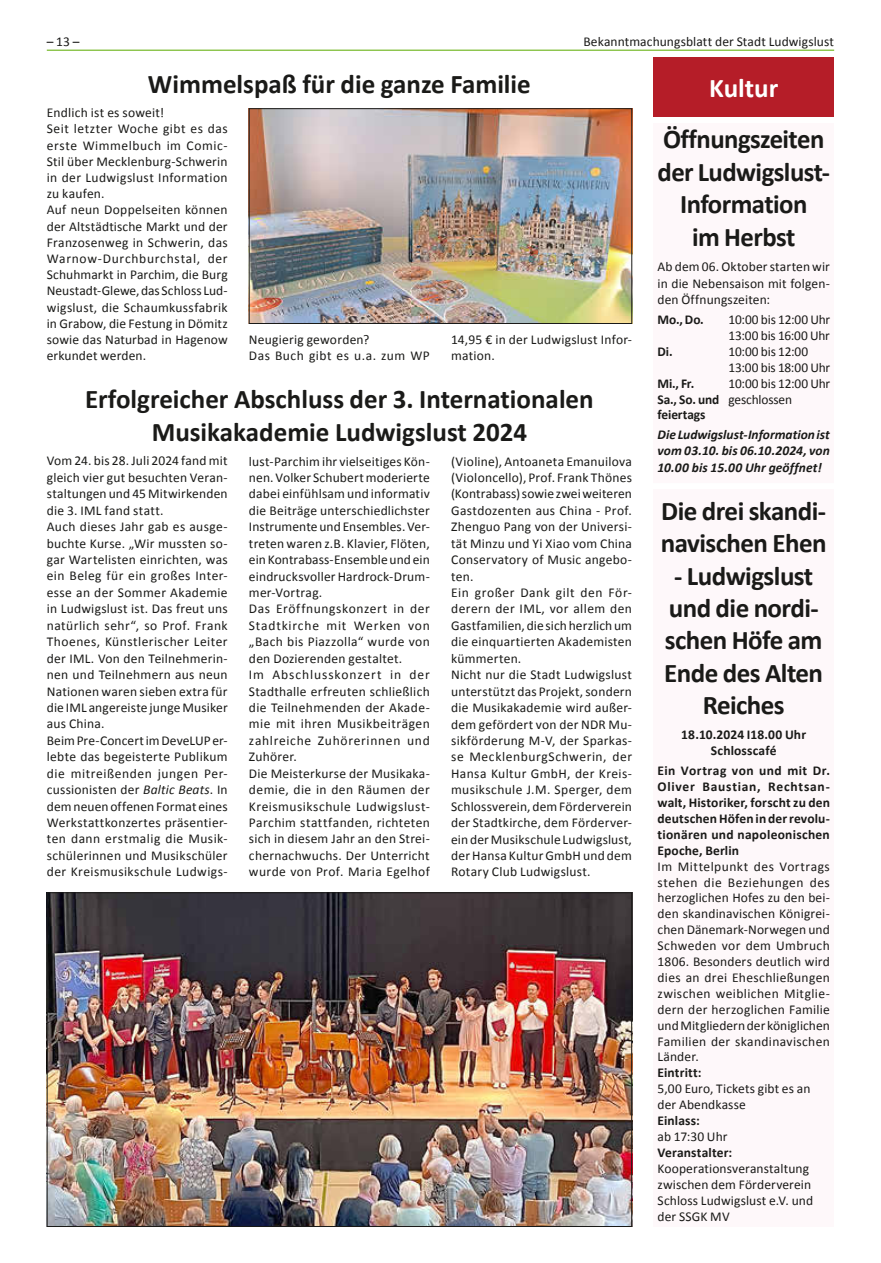
<style>
.page{position:relative;width:881px;height:1263px;background:#fff}
.page>*{position:absolute;margin:0;border:0;box-sizing:border-box;transform-origin:0 0}
.t1{font:700 27px/32.4px "Calibri";letter-spacing:-.02em;color:#1a1a18;text-align:center}
.t2{font:700 27px/32.5px "Calibri";color:#1a1a18;text-align:center}
.t3{font:700 27px "Calibri";color:#fff}
.t4{font:13.5px/16.5px "Calibri";letter-spacing:.02em;color:#1a1a18}
.t5{font:700 13.5px/15.9px "Calibri";letter-spacing:.01em;color:#1a1a18;text-align:center}
.t6{font:13.5px/16px "Calibri";letter-spacing:-.015em;color:#1a1a18}
.t7{font:italic 700 13.5px/16.4px "Calibri";letter-spacing:.005em;color:#1a1a18;text-align:justify}
.t8{font:700 13.5px/15px "Calibri";letter-spacing:-.01em;color:#1a1a18}
.s1{font-style:italic}
</style>
<div class="page">
<hr style="left:47px;top:50px;width:786px;height:1px;background:#75b828">
<div style="left:653px;top:57px;width:180px;height:60px;background:#b51d28"></div>
<div style="left:653px;top:123px;width:180px;height:1104px;background:#fef8fa"></div>
<img style="left:49px;top:894px;width:580px;height:331px">
<img style="left:251px;top:110px;width:378px;height:212px">
<div style="left:249px;top:108px;width:382px;height:216px;border:1px solid #1a1a18"></div>
<div style="left:650px;top:483px;width:195px;height:6px;background:#fff"></div>
<p class="t4" style="left:47px;top:34px;width:34px">– 13 –</p>
<p class="t4" style="left:583px;top:34px;width:252px">Bekanntmachungsblatt der Stadt Ludwigslust</p>
<h1 class="t3" style="left:709px;top:71px;width:71px">Kultur</h1>
<h1 class="t1" style="left:657px;top:122px;width:174px">Öffnungszeiten der Ludwigslust-<br>Information<br>im Herbst</h1>
<p class="t4" style="left:657px;top:258px;width:174px;text-align:justify">Ab dem 06. Oktober starten wir in die Nebensaison mit folgen&shy;den Öffnungszeiten:</p>
<p class="t5" style="left:657px;top:311px;width:48px">Mo., Do.</p>
<p class="t6" style="left:728px;top:311px;width:103px">10:00 bis 12:00 Uhr<br>13:00 bis 16:00 Uhr</p>
<p class="t5" style="left:657px;top:344px;width:17px">Di.</p>
<p class="t6" style="left:728px;top:344px;width:103px">10:00 bis 12:00<br>13:00 bis 18:00 Uhr</p>
<p class="t5" style="left:657px;top:376px;width:38px">Mi., Fr.</p>
<p class="t6" style="left:728px;top:376px;width:103px">10:00 bis 12:00 Uhr</p>
<p class="t8" style="left:657px;top:392px;width:63px">Sa., So. und feiertags</p>
<p class="t6" style="left:728px;top:392px;width:65px">geschlossen</p>
<p class="t7" style="left:657px;top:426px;width:174px">Die Ludwigslust-Information ist vom 03.10. bis 06.10.2024, von 10.00 bis 15.00 Uhr geöffnet!</p>
<h1 class="t1" style="left:660px;top:494px;width:167px;text-align:left">Die drei skandi&shy;navischen Ehen</h1>
<h1 class="t1" style="left:664px;top:559px;width:160px">- Ludwigslust und die nordi&shy;schen Höfe am<br>Ende des Alten<br>Reiches</h1>
<p class="t5" style="left:681px;top:726px;width:126px">18.10.2024 I18.00 Uhr<br>Schlosscafé</p>
<p class="t5" style="left:657px;top:763px;width:174px;text-align:justify">Ein Vortrag von und mit Dr.<br>Oliver Baustian, Rechtsan&shy;walt, Historiker, forscht zu den deutschen Höfen in der revolu&shy;tionären und napoleonischen Epoche, Berlin</p>
<p class="t4" style="left:657px;top:858px;width:174px;line-height:15.9px;text-align:justify">Im Mittelpunkt des Vortrags stehen die Beziehungen des herzoglichen Hofes zu den bei&shy;den skandinavischen Königrei&shy;chen Dänemark-Norwegen und Schweden vor dem Umbruch 1806. Besonders deutlich wird dies an drei Eheschließungen zwischen weiblichen Mitglie&shy;dern der herzoglichen Familie und Mitgliedern der königlichen Familien der skandinavischen Länder.</p>
<p class="t5" style="left:657px;top:1065px;width:46px">Eintritt:</p>
<p class="t4" style="left:657px;top:1081px;width:154px;line-height:15.9px">5,00 Euro, Tickets gibt es an der Abendkasse</p>
<p class="t5" style="left:657px;top:1113px;width:44px">Einlass:</p>
<p class="t4" style="left:657px;top:1128px;width:71px">ab 17:30 Uhr</p>
<p class="t5" style="left:657px;top:1144px;width:76px">Veranstalter:</p>
<p class="t4" style="left:657px;top:1160px;width:157px;line-height:15.9px">Kooperationsveranstaltung zwischen dem Förderverein<br>Schloss Ludwigslust e.V. und der SSGK MV</p>
<h1 class="t2" style="left:148px;top:67px;width:384px">Wimmelspaß für die ganze Familie</h1>
<p class="t4" style="left:47px;top:105px;width:182px">Endlich ist es soweit!<br>Seit letzter Woche gibt es das erste Wimmelbuch im Comic-<br>Stil über Mecklenburg-Schwerin in der Ludwigslust Information zu kaufen.<br>Auf neun Doppelseiten können der Altstädtische Markt und der<br>Franzosenweg in Schwerin, das<br>Warnow-Durchburchstal, der<br>Schuhmarkt in Parchim, die Burg<br>Neustadt-Glewe, das Schloss Lud&shy;wigslust, die Schaumkussfabrik in Grabow, die Festung in Dömitz sowie das Naturbad in Hagenow erkundet werden.</p>
<p class="t4" style="left:249px;top:332px;width:182px">Neugierig geworden?<br>Das Buch gibt es u.a. zum WP</p>
<p class="t4" style="left:451px;top:332px;width:182px">14,95 € in der Ludwigslust Infor&shy;mation.</p>
<h1 class="t2" style="left:85px;top:383px;width:510px">Erfolgreicher Abschluss der 3. Internationalen<br>Musikakademie Ludwigslust 2024</h1>
<p class="t4" style="left:47px;top:453px;width:182px">Vom 24. bis 28. Juli 2024 fand mit gleich vier gut besuchten Veran&shy;staltungen und 45 Mitwirkenden die 3. IML fand statt.<br>Auch dieses Jahr gab es ausge&shy;buchte Kurse. „Wir mussten so&shy;gar Wartelisten einrichten, was ein Beleg für ein großes Inter&shy;esse an der Sommer Akademie in Ludwigslust ist. Das freut uns natürlich sehr“, so Prof. Frank<br>Thoenes, Künstlerischer Leiter der IML. Von den Teilnehmerin&shy;nen und Teilnehmern aus neun<br>Nationen waren sieben extra für die IML angereiste junge Musiker aus China.<br>Beim Pre-Concert im DeveLUP er&shy;lebte das begeisterte Publikum die mitreißenden jungen Per&shy;cussionisten der <span class="s1">Baltic Beats</span>. In dem neuen offenen Format eines<br>Werkstattkonzertes präsentier&shy;ten dann erstmalig die Musik&shy;schülerinnen und Musikschüler der Kreismusikschule Ludwigs-</p>
<p class="t4" style="left:249px;top:453px;width:182px">lust-Parchim ihr vielseitiges Kön&shy;nen. Volker Schubert moderierte dabei einfühlsam und informativ die Beiträge unterschiedlichster<br>Instrumente und Ensembles. Ver&shy;treten waren z.B. Klavier, Flöten, ein Kontrabass-Ensemble und ein eindrucksvoller Hardrock-Drum&shy;mer-Vortrag.<br>Das Eröffnungskonzert in der<br>Stadtkirche mit Werken von „Bach bis Piazzolla“ wurde von den Dozierenden gestaltet.<br>Im Abschlusskonzert in der<br>Stadthalle erfreuten schließlich die Teilnehmenden der Akade&shy;mie mit ihren Musikbeiträgen zahlreiche Zuhörerinnen und<br>Zuhörer.<br>Die Meisterkurse der Musikaka&shy;demie, die in den Räumen der<br>Kreismusikschule Ludwigslust-<br>Parchim stattfanden, richteten sich in diesem Jahr an den Strei&shy;chernachwuchs. Der Unterricht wurde von Prof. Maria Egelhof</p>
<p class="t4" style="left:451px;top:453px;width:182px">(Violine), Antoaneta Emanuilova (Violoncello), Prof. Frank Thönes (Kontrabass) sowie zwei weiteren<br>Gastdozenten aus China - Prof.<br>Zhenguo Pang von der Universi&shy;tät Minzu und Yi Xiao vom China<br>Conservatory of Music angebo&shy;ten.<br>Ein großer Dank gilt den För&shy;derern der IML, vor allem den<br>Gastfamilien, die sich herzlich um die einquartierten Akademisten kümmerten.<br>Nicht nur die Stadt Ludwigslust unterstützt das Projekt, sondern die Musikakademie wird außer&shy;dem gefördert von der NDR Mu&shy;sikförderung M-V, der Sparkas&shy;se MecklenburgSchwerin, der<br>Hansa Kultur GmbH, der Kreis&shy;musikschule J.M. Sperger, dem<br>Schlossverein, dem Förderverein der Stadtkirche, dem Förderver&shy;ein der Musikschule Ludwigslust, der Hansa Kultur GmbH und dem<br>Rotary Club Ludwigslust.</p>
</div>
